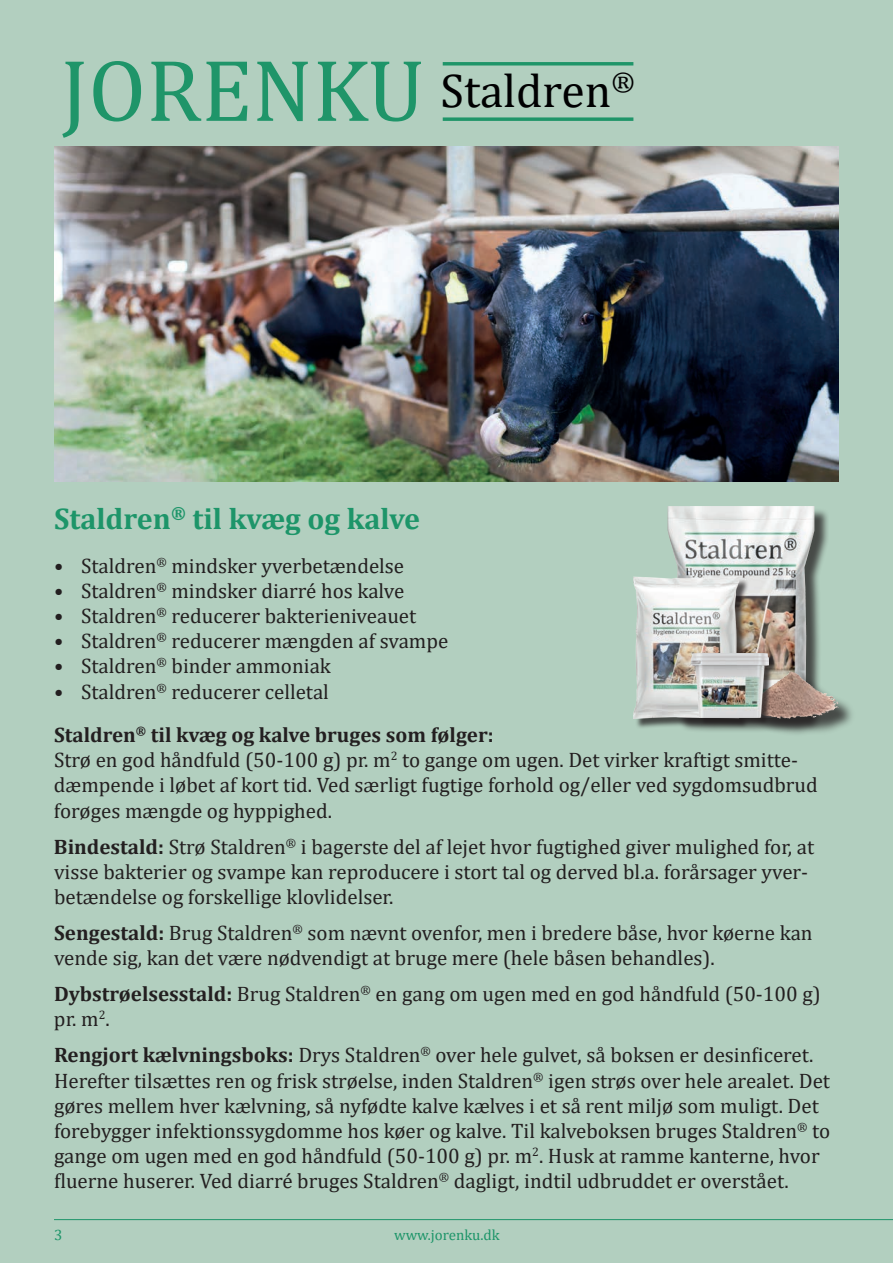
<style>
.page{position:relative;width:893px;height:1263px;background:#b2cfbf}
.page>*{position:absolute;margin:0;border:0;box-sizing:border-box;transform-origin:0 0}
.t1{font:47.55px "Cambria";color:#000001}
.t2{font:700 30px "Cambria";color:#1d9569}
.t3{font:21px/25.2px "Cambria";color:#231f20}
.t4{font:700 21px/43.3px "Cambria";color:#231f20}
.t5{font:15px "Cambria";color:#1d9569}
.s1{font-size:88.65px;color:#1f9569}
.s2{font-weight:400}
.s3{font-weight:700}
</style>
<div class="page">
<hr style="left:54px;top:1219px;width:839px;height:1px;background:#1d9569">
<svg style="left:443px;top:62px;width:190px;height:4px"></svg>
<svg style="left:443px;top:117px;width:190px;height:4px"></svg>
<img style="left:54px;top:146px;width:785px;height:335px">
<div style="left:670px;top:508px;width:159px;height:225px;background:#231f20;opacity:.75"></div>
<img style="left:667px;top:506px;width:23px;height:71px">
<div style="left:635px;top:578px;width:114px;height:151px;background:#231f20;opacity:.75"></div>
<img style="left:633px;top:577px;width:106px;height:142px">
<div style="left:749px;top:674px;width:107px;height:63px;background:#231f20;opacity:.75"></div>
<svg style="left:779px;top:671px;width:11px;height:10px"></svg>
<div style="left:692px;top:654px;width:85px;height:71px;background:#231f20;opacity:.75"></div>
<img style="left:691px;top:653px;width:78px;height:65px">
<h1 class="t1" style="left:61px;top:63px;width:576px"><span class="s1">JORENKU</span> Staldren<sup>®</sup></h1>
<h2 class="t2" style="left:54px;top:498px;width:368px">Staldren<sup>®</sup> til kvæg og kalve</h2>
<p class="t3" style="left:54px;top:553px;width:352px">• Staldren<sup>®</sup> mindsker yverbetændelse</p>
<p class="t3" style="left:54px;top:578px;width:352px">• Staldren<sup>®</sup> mindsker diarré hos kalve</p>
<p class="t3" style="left:54px;top:603px;width:364px">• Staldren<sup>®</sup> reducerer bakterieniveauet</p>
<p class="t3" style="left:54px;top:628px;width:396px">• Staldren<sup>®</sup> reducerer mængden af svampe</p>
<p class="t3" style="left:54px;top:653px;width:278px">• Staldren<sup>®</sup> binder ammoniak</p>
<p class="t4" style="left:54px;top:669px;width:441px"><span class="s2">• Staldren</span><sup>®</sup> <span class="s2">reducerer celletal<br></span>Staldren<sup>®</sup> til kvæg og kalve bruges som følger:</p>
<p class="t3" style="left:54px;top:747px;width:765px">Strø en god håndfuld (50-100 g) pr. m<sup>2</sup> to gange om ugen. Det virker kraftigt smitte&shy;dæmpende i løbet af kort tid. Ved særligt fugtige forhold og/eller ved sygdomsudbrud forøges mængde og hyppighed.</p>
<p class="t3" style="left:54px;top:834px;width:762px"><span class="s3">Bindestald:</span> Strø Staldren<sup>®</sup> i bagerste del af lejet hvor fugtighed giver mulighed for, at visse bakterier og svampe kan reproducere i stort tal og derved bl.a. forårsager yver&shy;betændelse og forskellige klovlidelser.</p>
<p class="t3" style="left:54px;top:920px;width:760px"><span class="s3">Sengestald:</span> Brug Staldren<sup>®</sup> som nævnt ovenfor, men i bredere båse, hvor køerne kan vende sig, kan det være nødvendigt at bruge mere (hele båsen behandles).</p>
<p class="t3" style="left:54px;top:981px;width:768px"><span class="s3">Dybstrøelsesstald:</span> Brug Staldren<sup>®</sup> en gang om ugen med en god håndfuld (50-100 g) pr. m<sup>2</sup>.</p>
<p class="t3" style="left:54px;top:1042px;width:778px"><span class="s3">Rengjort kælvningsboks:</span> Drys Staldren<sup>®</sup> over hele gulvet, så boksen er desinficeret.<br>Herefter tilsættes ren og frisk strøelse, inden Staldren<sup>®</sup> igen strøs over hele arealet. Det gøres mellem hver kælvning, så nyfødte kalve kælves i et så rent miljø som muligt. Det forebygger infektionssygdomme hos køer og kalve. Til kalveboksen bruges Staldren<sup>®</sup> to gange om ugen med en god håndfuld (50-100 g) pr. m<sup>2</sup>. Husk at ramme kanterne, hvor fluerne huserer. Ved diarré bruges Staldren<sup>®</sup> dagligt, indtil udbruddet er overstået.</p>
<p class="t5" style="left:54px;top:1226px;width:10px">3</p>
<p class="t5" style="left:394px;top:1226px;width:107px">www.jorenku.dk</p>
</div>
